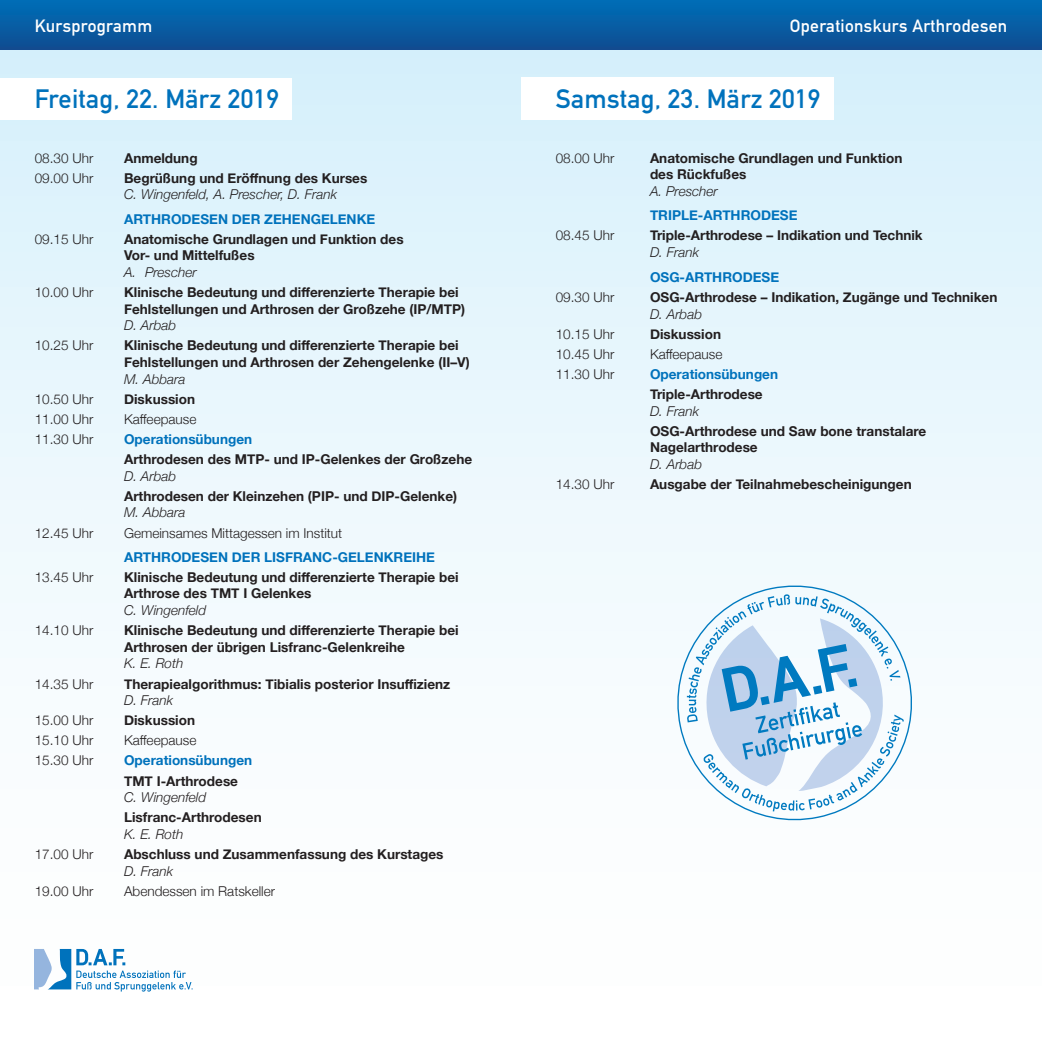
<style>
.page{position:relative;width:1042px;height:1042px;background:#fff}
.page>*{position:absolute;margin:0;border:0;box-sizing:border-box;transform-origin:0 0}
.t1{font:26.25px "DIN Mittelschrift";letter-spacing:.01em;color:#0072bc}
.t2{font:17.5px "DIN Mittelschrift";letter-spacing:.02em;color:#fff}
.t3{font:700 13.65px/16.6px "Helvetica Neue";color:#231f20}
.t4{font:300 13.65px "Helvetica Neue";color:#231f20}
.t5{font:italic 300 13.65px "Helvetica Neue";color:#231f20}
.t6{font:700 13.65px "Helvetica Neue";color:#0072bc}
</style>
<div class="page">
<div style="left:0;top:50px;width:1042px;height:992px;background:linear-gradient(to bottom,#d8f1fb,#fff)"></div>
<div style="left:507px;top:0;width:535px;height:50px;background:linear-gradient(to bottom,#006fb8,#104c91)"></div>
<div style="left:0;top:0;width:521px;height:50px;background:linear-gradient(to bottom,#006fb8,#104c91)"></div>
<div style="left:0;top:78px;width:291px;height:42px;background:#fff"></div>
<div style="left:521px;top:77px;width:312px;height:43px;background:#fff"></div>
<svg style="left:35px;top:949px;width:158px;height:42px"></svg>
<svg style="left:667px;top:575px;width:255px;height:256px"></svg>
<svg style="left:687px;top:594px;width:217px;height:217px"></svg>
<p class="t2" style="left:35px;top:15px;width:119px">Kursprogramm</p>
<p class="t2" style="left:790px;top:15px;width:219px">Operationskurs Arthrodesen</p>
<h1 class="t1" style="left:35px;top:83px;width:246px">Freitag, 22. März 2019</h1>
<h1 class="t1" style="left:556px;top:83px;width:266px">Samstag, 23. März 2019</h1>
<p class="t4" style="left:35px;top:147px;width:60px">08.30 Uhr</p>
<p class="t3" style="left:124px;top:150px;width:75px">Anmeldung</p>
<p class="t4" style="left:35px;top:167px;width:60px">09.00 Uhr</p>
<p class="t3" style="left:124px;top:170px;width:245px">Begrüßung und Eröffnung des Kurses</p>
<p class="t5" style="left:124px;top:184px;width:214px">C. Wingenfeld, A. Prescher, D. Frank</p>
<p class="t6" style="left:124px;top:208px;width:253px">ARTHRODESEN DER ZEHENGELENKE</p>
<p class="t4" style="left:35px;top:228px;width:60px">09.15 Uhr</p>
<p class="t3" style="left:124px;top:231px;width:281px">Anatomische Grundlagen und Funktion des<br>Vor- und Mittelfußes</p>
<p class="t5" style="left:124px;top:261px;width:74px">A. Prescher</p>
<p class="t4" style="left:35px;top:281px;width:60px">10.00 Uhr</p>
<p class="t3" style="left:124px;top:284px;width:343px">Klinische Bedeutung und differenzierte Therapie bei<br>Fehlstellungen und Arthrosen der Großzehe (IP/MTP)</p>
<p class="t5" style="left:124px;top:314px;width:54px">D. Arbab</p>
<p class="t4" style="left:35px;top:334px;width:60px">10.25 Uhr</p>
<p class="t3" style="left:124px;top:337px;width:347px">Klinische Bedeutung und differenzierte Therapie bei<br>Fehlstellungen und Arthrosen der Zehengelenke (II–V)</p>
<p class="t5" style="left:124px;top:368px;width:63px">M. Abbara</p>
<p class="t4" style="left:35px;top:388px;width:60px">10.50 Uhr</p>
<p class="t3" style="left:124px;top:391px;width:73px">Diskussion</p>
<p class="t4" style="left:35px;top:408px;width:60px">11.00 Uhr</p>
<p class="t4" style="left:124px;top:408px;width:74px">Kaffeepause</p>
<p class="t4" style="left:35px;top:428px;width:60px">11.30 Uhr</p>
<p class="t6" style="left:124px;top:428px;width:130px">Operationsübungen</p>
<p class="t3" style="left:124px;top:451px;width:350px">Arthrodesen des MTP- und IP-Gelenkes der Großzehe</p>
<p class="t5" style="left:124px;top:465px;width:54px">D. Arbab</p>
<p class="t3" style="left:124px;top:488px;width:335px">Arthrodesen der Kleinzehen (PIP- und DIP-Gelenke)</p>
<p class="t5" style="left:124px;top:502px;width:63px">M. Abbara</p>
<p class="t4" style="left:35px;top:521px;width:60px">12.45 Uhr</p>
<p class="t4" style="left:124px;top:521px;width:220px">Gemeinsames Mittagessen im Institut</p>
<p class="t6" style="left:124px;top:546px;width:312px">ARTHRODESEN DER LISFRANC-GELENKREIHE</p>
<p class="t4" style="left:35px;top:566px;width:60px">13.45 Uhr</p>
<p class="t3" style="left:124px;top:569px;width:336px">Klinische Bedeutung und differenzierte Therapie bei<br>Arthrose des TMT I Gelenkes</p>
<p class="t5" style="left:124px;top:599px;width:84px">C. Wingenfeld</p>
<p class="t4" style="left:35px;top:619px;width:60px">14.10 Uhr</p>
<p class="t3" style="left:124px;top:622px;width:336px">Klinische Bedeutung und differenzierte Therapie bei<br>Arthrosen der übrigen Lisfranc-Gelenkreihe</p>
<p class="t5" style="left:124px;top:653px;width:61px">K. E. Roth</p>
<p class="t4" style="left:35px;top:672px;width:60px">14.35 Uhr</p>
<p class="t3" style="left:124px;top:676px;width:328px">Therapiealgorithmus: Tibialis posterior Insuffizienz</p>
<p class="t5" style="left:124px;top:689px;width:50px">D. Frank</p>
<p class="t4" style="left:35px;top:709px;width:60px">15.00 Uhr</p>
<p class="t3" style="left:124px;top:712px;width:73px">Diskussion</p>
<p class="t4" style="left:35px;top:729px;width:60px">15.10 Uhr</p>
<p class="t4" style="left:124px;top:729px;width:74px">Kaffeepause</p>
<p class="t4" style="left:35px;top:749px;width:60px">15.30 Uhr</p>
<p class="t6" style="left:124px;top:750px;width:130px">Operationsübungen</p>
<p class="t3" style="left:124px;top:773px;width:116px">TMT I-Arthrodese</p>
<p class="t5" style="left:124px;top:786px;width:84px">C. Wingenfeld</p>
<p class="t3" style="left:124px;top:809px;width:139px">Lisfranc-Arthrodesen</p>
<p class="t5" style="left:124px;top:823px;width:61px">K. E. Roth</p>
<p class="t4" style="left:35px;top:843px;width:60px">17.00 Uhr</p>
<p class="t3" style="left:124px;top:846px;width:321px">Abschluss und Zusammenfassung des Kurstages</p>
<p class="t5" style="left:124px;top:860px;width:50px">D. Frank</p>
<p class="t4" style="left:35px;top:880px;width:60px">19.00 Uhr</p>
<p class="t4" style="left:124px;top:880px;width:152px">Abendessen im Ratskeller</p>
<p class="t4" style="left:556px;top:147px;width:60px">08.00 Uhr</p>
<p class="t3" style="left:650px;top:150px;width:254px">Anatomische Grundlagen und Funktion des Rückfußes</p>
<p class="t5" style="left:650px;top:180px;width:69px">A. Prescher</p>
<p class="t6" style="left:650px;top:204px;width:149px">TRIPLE-ARTHRODESE</p>
<p class="t4" style="left:556px;top:224px;width:60px">08.45 Uhr</p>
<p class="t3" style="left:650px;top:227px;width:274px">Triple-Arthrodese – Indikation und Technik</p>
<p class="t5" style="left:650px;top:241px;width:50px">D. Frank</p>
<p class="t6" style="left:650px;top:266px;width:131px">OSG-ARTHRODESE</p>
<p class="t4" style="left:556px;top:286px;width:60px">09.30 Uhr</p>
<p class="t3" style="left:650px;top:289px;width:349px">OSG-Arthrodese – Indikation, Zugänge und Techniken</p>
<p class="t5" style="left:650px;top:303px;width:54px">D. Arbab</p>
<p class="t4" style="left:556px;top:323px;width:60px">10.15 Uhr</p>
<p class="t3" style="left:650px;top:326px;width:73px">Diskussion</p>
<p class="t4" style="left:556px;top:343px;width:60px">10.45 Uhr</p>
<p class="t4" style="left:650px;top:343px;width:74px">Kaffeepause</p>
<p class="t4" style="left:556px;top:363px;width:60px">11.30 Uhr</p>
<p class="t6" style="left:650px;top:363px;width:130px">Operationsübungen</p>
<p class="t3" style="left:650px;top:386px;width:114px">Triple-Arthrodese</p>
<p class="t5" style="left:650px;top:400px;width:50px">D. Frank</p>
<p class="t3" style="left:650px;top:423px;width:278px">OSG-Arthrodese und Saw bone transtalare<br>Nagelarthrodese</p>
<p class="t5" style="left:650px;top:453px;width:54px">D. Arbab</p>
<p class="t4" style="left:556px;top:473px;width:60px">14.30 Uhr</p>
<p class="t3" style="left:650px;top:476px;width:263px">Ausgabe der Teilnahmebescheinigungen</p>
</div>
